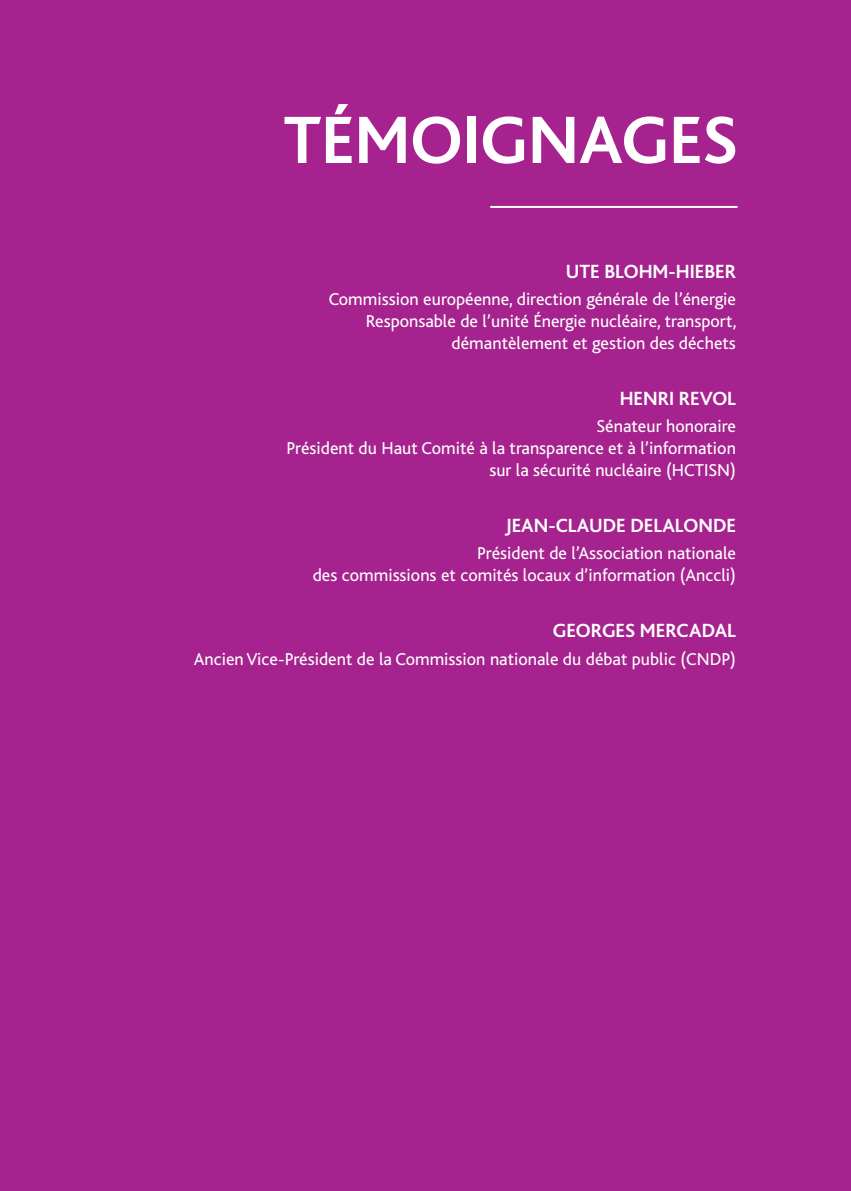
<style>
.page{position:relative;width:851px;height:1191px;background:#fff}
.page>*{position:absolute;margin:0;border:0;box-sizing:border-box;transform-origin:0 0}
.t1{font:700 70px "Bliss";color:#fff}
.t2{font:700 20px "Bliss";color:#fff}
.t3{font:18px/22px "Bliss";color:#fff;text-align:right}
</style>
<div class="page">
<div style="left:0;top:0;width:850px;height:1191px;background:#a6228e"></div>
<hr style="left:490px;top:206px;width:247px;height:2px;background:#fff">
<h1 class="t1" style="left:283px;top:113px;width:455px">TÉMOIGNAGES</h1>
<p class="t2" style="left:565px;top:263px;width:172px">UTE BLOHM-HIEBER</p>
<p class="t3" style="left:329px;top:290px;width:409px">Commission européenne, direction générale de l’énergie<br>Responsable de l’unité Énergie nucléaire, transport, démantèlement et gestion des déchets</p>
<p class="t2" style="left:619px;top:390px;width:118px">HENRI REVOL</p>
<p class="t3" style="left:286px;top:417px;width:451px">Sénateur honoraire<br>Président du Haut Comité à la transparence et à l’information sur la sécurité nucléaire (HCTISN)</p>
<p class="t2" style="left:505px;top:517px;width:232px">JEAN-CLAUDE DELALONDE</p>
<p class="t3" style="left:312px;top:544px;width:424px">Président de l’Association nationale<br>des commissions et comités locaux d’information (Anccli)</p>
<p class="t2" style="left:552px;top:622px;width:185px">GEORGES MERCADAL</p>
<p class="t3" style="left:194px;top:649px;width:543px">AncienVice-Président de la Commission nationale du débat public (CNDP)</p>
</div>
